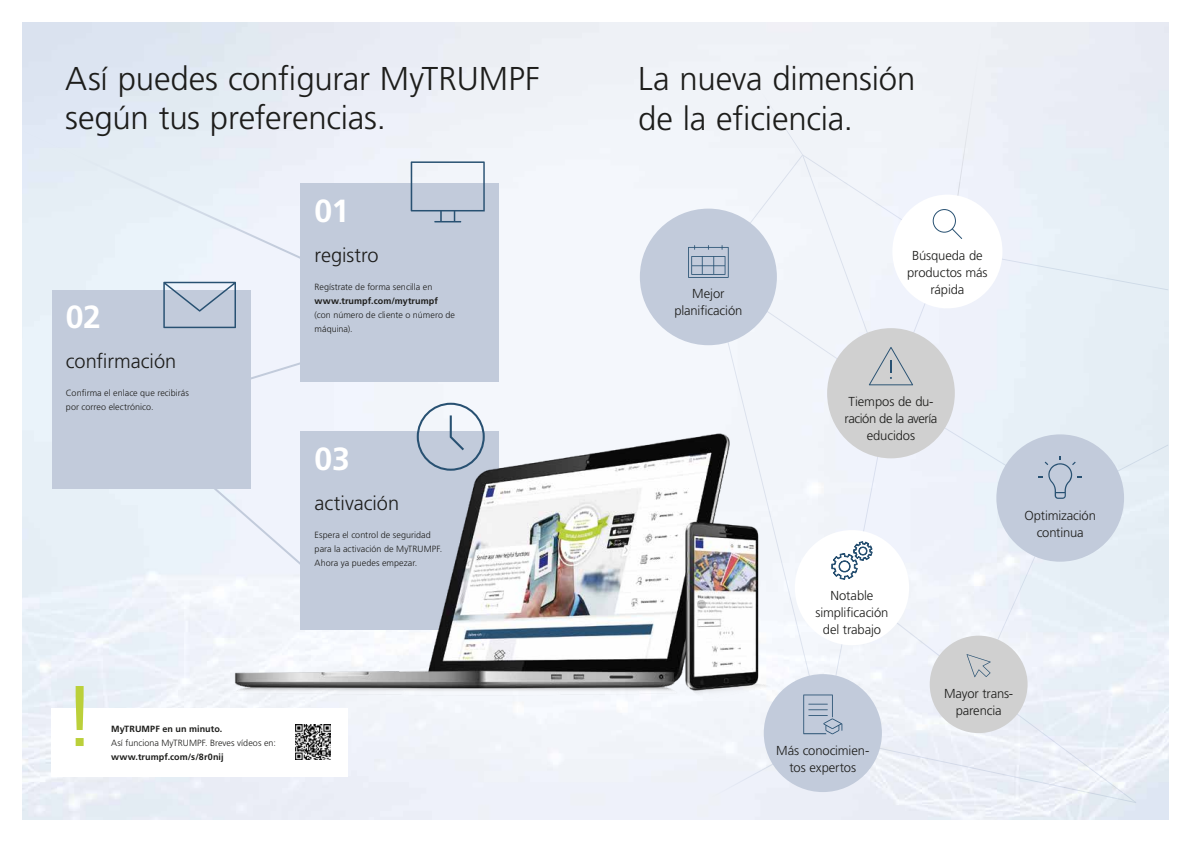
<style>
.page{position:relative;width:1191px;height:842px;background:#fff}
.page>*{position:absolute;margin:0;border:0;box-sizing:border-box;transform-origin:0 0}
.t1{font:300 33px/39.6px "Frutiger LT Std";letter-spacing:-.005em;color:#1d1d1b}
.t2{font:700 32px "Frutiger LT Std";color:#fff}
.t3{font:300 20px "Frutiger LT Std";color:#1d1d1b}
.t4{font:300 13px/17px "Frutiger LT Std";letter-spacing:-.01em;color:#1d1d1b;text-align:center}
.t5{font:300 9px/14px "Frutiger LT Std";letter-spacing:.005em;color:#1d1d1b}
.t6{font:700 9px "Frutiger LT Std";letter-spacing:.01em;color:#1d1d1b}
</style>
<div class="page">
<div style="left:22px;top:130px;width:420px;height:437px;background:#eaf1fa"></div>
<div style="left:52px;top:290px;width:198px;height:198px;background:#c2cbdb"></div>
<div style="left:300px;top:183px;width:199px;height:199px;background:#c2cbdb"></div>
<img style="left:228px;top:419px;width:444px;height:294px">
<div style="left:52px;top:708px;width:295px;height:69px;background:#fff"></div>
<img style="left:296px;top:725px;width:34px;height:34px">
<svg style="left:76px;top:686px;width:8px;height:60px"></svg>
<svg style="left:163px;top:282px;width:73px;height:46px"></svg>
<svg style="left:411px;top:161px;width:74px;height:61px"></svg>
<svg style="left:417px;top:403px;width:68px;height:68px"></svg>
<div style="left:640px;top:209px;width:137px;height:136px;background:#c2cbdb;border-radius:50%"></div>
<svg style="left:672px;top:66px;width:496px;height:753px"></svg>
<h1 class="t1" style="left:65px;top:59px;width:476px">Así puedes configurar MyTRUMPF según tus preferencias.</h1>
<h2 class="t2" style="left:66px;top:298px;width:37px">02</h2>
<h3 class="t3" style="left:66px;top:350px;width:112px">confirmación</h3>
<p class="t5" style="left:66px;top:386px;width:124px">Confirma el enlace que recibirás por correo electrónico.</p>
<h2 class="t2" style="left:315px;top:192px;width:36px">01</h2>
<h3 class="t3" style="left:315px;top:243px;width:66px">registro</h3>
<p class="t5" style="left:315px;top:280px;width:119px">Regístrate de forma sencilla en</p>
<p class="t6" style="left:315px;top:295px;width:125px">www.trumpf.com/mytrumpf</p>
<p class="t5" style="left:315px;top:308px;width:142px">(con número de cliente o número de máquina).</p>
<h2 class="t2" style="left:315px;top:440px;width:37px">03</h2>
<h3 class="t3" style="left:315px;top:492px;width:86px">activación</h3>
<p class="t5" style="left:315px;top:528px;width:129px">Espera el control de seguridad para la activación de MyTRUMPF.<br>Ahora ya puedes empezar.</p>
<p class="t6" style="left:111px;top:723px;width:113px">MyTRUMPF en un minuto.</p>
<p class="t5" style="left:111px;top:736px;width:166px">Así funciona MyTRUMPF. Breves vídeos en:</p>
<p class="t6" style="left:111px;top:751px;width:114px">www.trumpf.com/s/8r0nij</p>
<h1 class="t1" style="left:638px;top:59px;width:279px">La nueva dimensión de la eficiencia.</h1>
<h3 class="t4" style="left:674px;top:285px;width:69px">Mejor planificación</h3>
<h3 class="t4" style="left:907px;top:247px;width:82px">Búsqueda de productos más rápida</h3>
<h3 class="t4" style="left:844px;top:393px;width:94px">Tiempos de du&shy;ración de la avería educidos</h3>
<h3 class="t4" style="left:815px;top:587px;width:74px">Notable simplificación del trabajo</h3>
<h3 class="t4" style="left:776px;top:742px;width:95px">Más conocimien&shy;tos expertos</h3>
<h3 class="t4" style="left:1024px;top:507px;width:73px">Optimización continua</h3>
<h3 class="t4" style="left:944px;top:685px;width:71px">Mayor trans&shy;parencia</h3>
</div>
